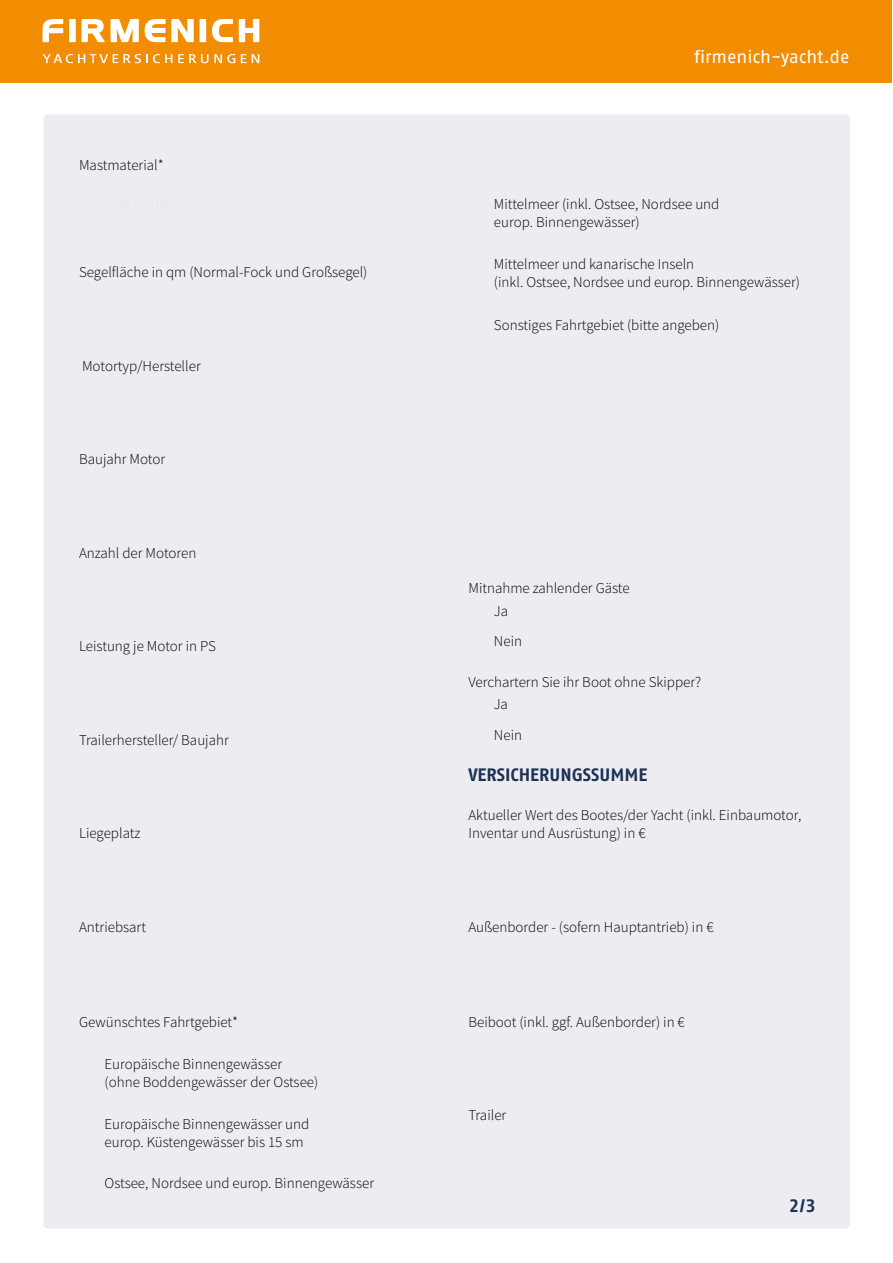
<style>
.page{position:relative;width:893px;height:1263px;background:#fff}
.page>*{position:absolute;margin:0;border:0;box-sizing:border-box;transform-origin:0 0}
.t1{font:700 18px "Fago No Tf";color:#1c3155}
.t2{font:18px "Fago No Tf";letter-spacing:-.005em;color:#fff}
.t3{font:300 15px/18px "Source Sans Pro";color:#000}
</style>
<div class="page">
<div style="left:44px;top:114px;width:806px;height:1114px;background:#ededf1;border-radius:4px"></div>
<div style="left:1px;top:0;width:891px;height:82px;background:#f28c00"></div>
<svg style="left:43px;top:54px;width:129px;height:9px"></svg>
<svg style="left:178px;top:54px;width:57px;height:9px"></svg>
<svg style="left:241px;top:54px;width:18px;height:9px"></svg>
<svg style="left:43px;top:19px;width:20px;height:23px"></svg>
<svg style="left:69px;top:19px;width:7px;height:23px"></svg>
<svg style="left:82px;top:19px;width:23px;height:23px"></svg>
<svg style="left:111px;top:19px;width:28px;height:23px"></svg>
<svg style="left:145px;top:19px;width:49px;height:23px"></svg>
<svg style="left:200px;top:19px;width:6px;height:23px"></svg>
<svg style="left:212px;top:19px;width:21px;height:23px"></svg>
<svg style="left:239px;top:19px;width:20px;height:23px"></svg>
<p class="t3" style="left:79px;top:156px;width:86px">Mastmaterial*</p>
<p class="t3" style="left:79px;top:263px;width:290px">Segelfläche in qm (Normal-Fock und Großsegel)</p>
<p class="t3" style="left:82px;top:357px;width:120px">Motortyp/Hersteller</p>
<p class="t3" style="left:79px;top:450px;width:88px">Baujahr Motor</p>
<p class="t3" style="left:79px;top:544px;width:119px">Anzahl der Motoren</p>
<p class="t3" style="left:79px;top:637px;width:138px">Leistung je Motor in PS</p>
<p class="t3" style="left:79px;top:731px;width:151px">Trailerhersteller/ Baujahr</p>
<p class="t3" style="left:79px;top:824px;width:63px">Liegeplatz</p>
<p class="t3" style="left:79px;top:918px;width:68px">Antriebsart</p>
<p class="t3" style="left:79px;top:1013px;width:161px">Gewünschtes Fahrtgebiet*</p>
<p class="t3" style="left:105px;top:1055px;width:215px">Europäische Binnengewässer (ohne Boddengewässer der Ostsee)</p>
<p class="t3" style="left:105px;top:1115px;width:206px">Europäische Binnengewässer und europ. Küstengewässer bis 15 sm</p>
<p class="t3" style="left:105px;top:1174px;width:271px">Ostsee, Nordsee und europ. Binnengewässer</p>
<p class="t2" style="left:694px;top:47px;width:157px">firmenich-yacht.de</p>
<p class="t3" style="left:494px;top:195px;width:227px">Mittelmeer (inkl. Ostsee, Nordsee und europ. Binnengewässer)</p>
<p class="t3" style="left:494px;top:255px;width:308px">Mittelmeer und kanarische Inseln<br>(inkl. Ostsee, Nordsee und europ. Binnengewässer)</p>
<p class="t3" style="left:494px;top:316px;width:227px">Sonstiges Fahrtgebiet (bitte angeben)</p>
<p class="t3" style="left:468px;top:579px;width:163px">Mitnahme zahlender Gäste</p>
<p class="t3" style="left:494px;top:602px;width:16px">Ja</p>
<p class="t3" style="left:494px;top:632px;width:30px">Nein</p>
<p class="t3" style="left:468px;top:673px;width:234px">Verchartern Sie ihr Boot ohne Skipper?</p>
<p class="t3" style="left:494px;top:695px;width:16px">Ja</p>
<p class="t3" style="left:494px;top:726px;width:30px">Nein</p>
<p class="t1" style="left:468px;top:764px;width:180px">VERSICHERUNGSSUMME</p>
<p class="t3" style="left:468px;top:806px;width:334px">Aktueller Wert des Bootes/der Yacht (inkl. Einbaumotor,<br>Inventar und Ausrüstung) in €</p>
<p class="t3" style="left:468px;top:918px;width:247px">Außenborder - (sofern Hauptantrieb) in €</p>
<p class="t3" style="left:468px;top:1013px;width:218px">Beiboot (inkl. ggf. Außenborder) in €</p>
<p class="t3" style="left:468px;top:1106px;width:39px">Trailer</p>
<p class="t1" style="left:789px;top:1195px;width:28px">2/3</p>
</div>
